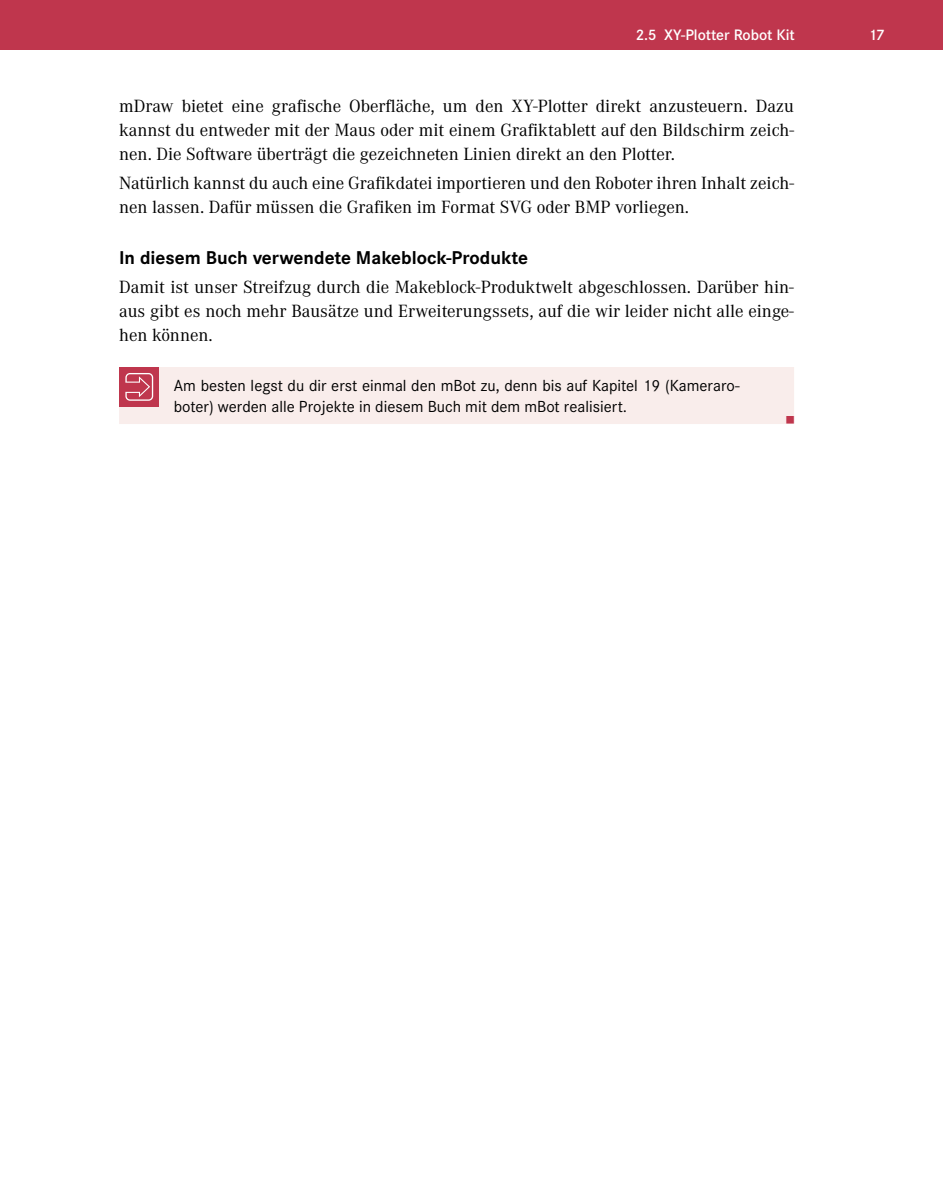
<style>
.page{position:relative;width:943px;height:1191px;background:#fff}
.page>*{position:absolute;margin:0;border:0;box-sizing:border-box;transform-origin:0 0}
.t1{font:700 19.25px "Corporate S Pro";color:#000}
.t2{font:18.38px/24.2px "Corporate A Pro";color:#000;text-align:justify}
.t3{font:16.62px/21px "Corporate S Pro";color:#000}
.t4{font:600 15.75px "Corporate S Pro";color:#fff}
</style>
<div class="page">
<div style="left:0;top:0;width:943px;height:50px;background:#bf364d"></div>
<div style="left:119px;top:367px;width:675px;height:57px;background:#f9edeb"></div>
<p class="t4" style="left:636px;top:23px;width:160px">2.5 XY-Plotter Robot Kit</p>
<p class="t4" style="left:870px;top:23px;width:14px">17</p>
<p class="t2" style="left:119px;top:93px;width:676px">mDraw bietet eine grafische Oberfläche, um den XY-Plotter direkt anzusteuern. Dazu kannst du entweder mit der Maus oder mit einem Grafiktablett auf den Bildschirm zeich&shy;nen. Die Software überträgt die gezeichneten Linien direkt an den Plotter.</p>
<p class="t2" style="left:119px;top:170px;width:676px">Natürlich kannst du auch eine Grafikdatei importieren und den Roboter ihren Inhalt zeich&shy;nen lassen. Dafür müssen die Grafiken im Format SVG oder BMP vorliegen.</p>
<p class="t1" style="left:119px;top:242px;width:410px">In diesem Buch verwendete Makeblock-Produkte</p>
<p class="t2" style="left:119px;top:274px;width:676px">Damit ist unser Streifzug durch die Makeblock-Produktwelt abgeschlossen. Darüber hin&shy;aus gibt es noch mehr Bausätze und Erweiterungssets, auf die wir leider nicht alle einge&shy;hen können.</p>
<p class="t3" style="left:174px;top:373px;width:567px">Am besten legst du dir erst einmal den mBot zu, denn bis auf Kapitel 19 (Kameraro&shy;boter) werden alle Projekte in diesem Buch mit dem mBot realisiert.</p>
</div>
